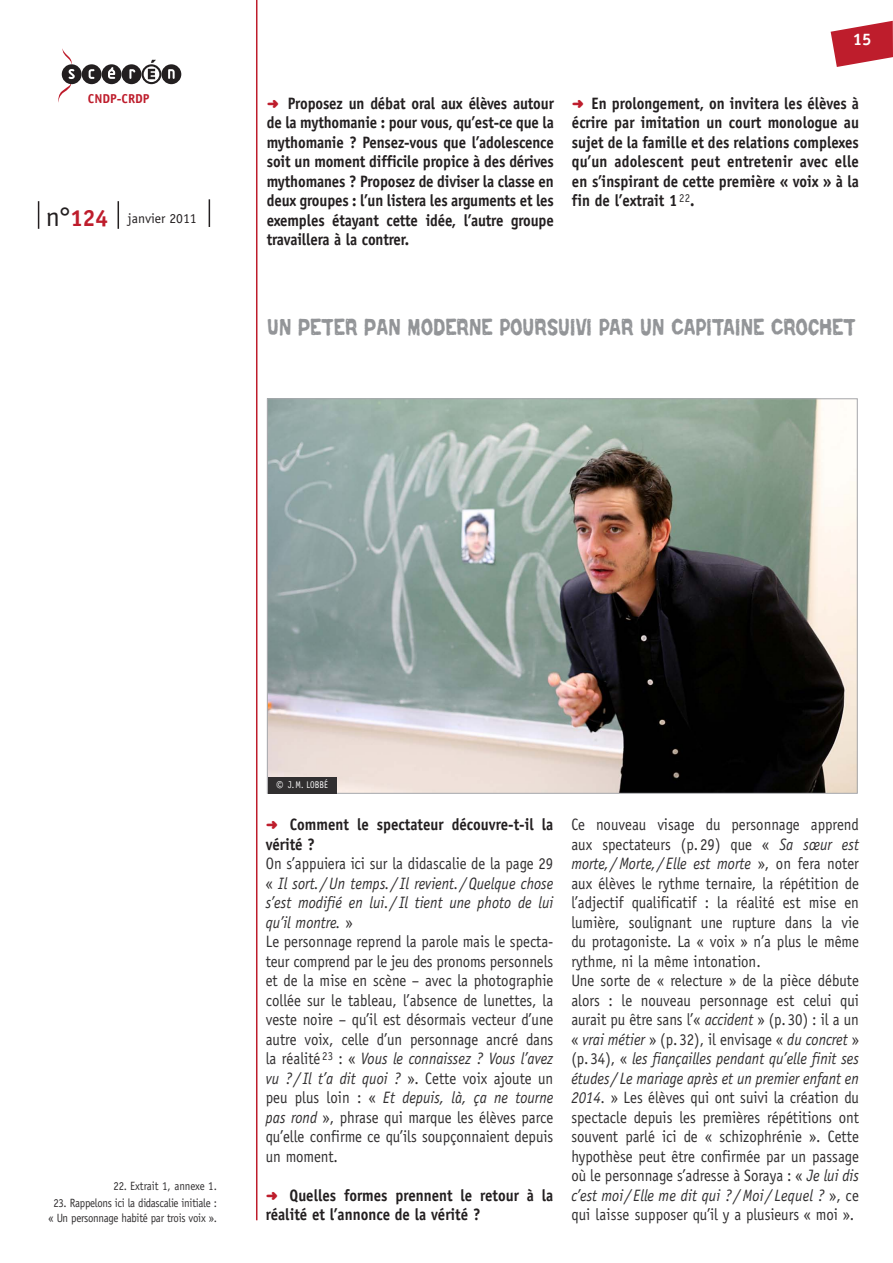
<style>
.page{position:relative;width:893px;height:1263px;background:#fff}
.page>*{position:absolute;margin:0;border:0;box-sizing:border-box;transform-origin:0 0}
.t1{font:21px "Repent";color:#939598;scale:.8 1}
.t2{font:700 16.8px "Officina Sans Std";color:#fff}
.t3{font:16.5px/19.5px "Officina Sans";color:#312f30;text-align:justify;scale:.9 1}
.t4{font:700 16.5px/19.5px "Officina Sans Std";color:#231f20;scale:.9 1}
.t5{font:italic 16.5px/19.5px "Officina Sans Std";color:#312f30;text-align:justify;scale:.9 1}
.t6{font:13.65px "Officina Sans Std";color:#231f20}
.t7{font:700 12.9px "Officina Sans Std";color:#be1d2c}
.t8{font:12px/15px "Officina Sans Std";letter-spacing:-.025em;color:#312f30;text-align:center;scale:.9 1}
.t9{font:9.75px "Officina Sans Std";color:#fff;scale:.85 1}
.s1{font-size:27.3px}
.s2{font-weight:700;font-size:23.4px;color:#be1d2c}
.s3{font-family:"Distro Bats";font-weight:400;font-size:13.5px;color:#be1d2c}
.s4{font-weight:700;font-size:15.75px}
.s5{font-family:"Officina Sans";font-style:normal}
.s6{font-family:"Officina Sans Std";font-style:italic}
</style>
<div class="page">
<svg style="left:831px;top:21px;width:62px;height:46px"></svg>
<hr style="left:256px;top:0;width:1px;height:1220px;background:#be1d2c">
<svg style="left:209px;top:199px;width:1px;height:28px"></svg>
<svg style="left:38px;top:201px;width:1px;height:28px"></svg>
<svg style="left:118px;top:201px;width:1px;height:28px"></svg>
<svg style="left:58px;top:48px;width:123px;height:55px"></svg>
<img style="left:269px;top:400px;width:587px;height:392px">
<div style="left:268px;top:777px;width:69px;height:16px;background:#312f30"></div>
<p class="t7" style="left:88px;top:90px;width:63px">CNDP-CRDP</p>
<p class="t6" style="left:46px;top:210px;width:152px"><span class="s1">n°</span><span class="s2">124</span> janvier 2011</p>
<p class="t2" style="left:853px;top:29px;width:20px">15</p>
<p class="t4" style="left:267px;top:93px;width:320px;text-align:justify"><span class="s3">b</span> Proposez un débat oral aux élèves autour de la mythomanie : pour vous, qu’est-ce que la mythomanie ? Pensez-vous que l’adolescence soit un moment difficile propice à des dérives mythomanes ? Proposez de diviser la classe en deux groupes : l’un listera les arguments et les exemples étayant cette idée, l’autre groupe travaillera à la contrer.</p>
<p class="t4" style="left:572px;top:93px;width:320px;text-align:justify"><span class="s3">b</span> En prolongement, on invitera les élèves à écrire par imitation un court monologue au sujet de la famille et des relations complexes qu’un adolescent peut entretenir avec elle en s’inspirant de cette première « voix » à la fin de l’extrait 1 <sup>22</sup>.</p>
<p class="t1" style="left:268px;top:315px;width:737px">UN PETER PAN MODERNE POURSUIVI PAR UN CAPITAINE CROCHET</p>
<p class="t8" style="left:114px;top:1178px;width:116px">22. Extrait 1, annexe 1.</p>
<p class="t8" style="left:49px;top:1195px;width:189px">23. Rappelons ici la didascalie initiale : « Un personnage habité par trois voix ».</p>
<p class="t9" style="left:276px;top:779px;width:46px"><span class="s4">©</span> J.M. Lobbé</p>
<p class="t4" style="left:266px;top:815px;width:321px"><span class="s3">b</span> Comment le spectateur découvre-t-il la vérité ?</p>
<p class="t3" style="left:266px;top:854px;width:321px">On s’appuiera ici sur la didascalie de la page 29</p>
<p class="t5" style="left:266px;top:873px;width:321px"><span class="s5">«</span> Il sort. /Un temps. / Il revient. /Quelque chose s’est modifié en lui. / Il tient une photo de lui qu’il montre. <span class="s5">»</span></p>
<p class="t3" style="left:266px;top:932px;width:321px">Le personnage reprend la parole mais le specta&shy;teur comprend par le jeu des pronoms personnels et de la mise en scène – avec la photographie collée sur le tableau, l’absence de lunettes, la veste noire – qu’il est désormais vecteur d’une autre voix, celle d’un personnage ancré dans</p>
<p class="t5" style="left:266px;top:1049px;width:321px"><span class="s5">la réalité</span> <sup>23</sup> <span class="s5">: «</span> Vous le connaissez ? Vous l’avez</p>
<p class="t3" style="left:266px;top:1068px;width:321px"><span class="s6">vu ? / Il t’a dit quoi ?</span> ». Cette voix ajoute un</p>
<p class="t5" style="left:266px;top:1088px;width:321px"><span class="s5">peu plus loin : «</span> Et depuis, là, ça ne tourne</p>
<p class="t3" style="left:266px;top:1107px;width:321px"><span class="s6">pas rond</span> », phrase qui marque les élèves parce qu’elle confirme ce qu’ils soupçonnaient depuis un moment.</p>
<p class="t4" style="left:266px;top:1185px;width:321px"><span class="s3">b</span> Quelles formes prennent le retour à la réalité et l’annonce de la vérité ?</p>
<p class="t3" style="left:571px;top:815px;width:321px">Ce nouveau visage du personnage apprend aux spectateurs (p. 29) que « <span class="s6">Sa sœur est</span></p>
<p class="t5" style="left:571px;top:854px;width:321px">morte, /Morte, / Elle est morte <span class="s5">», on fera noter</span></p>
<p class="t3" style="left:571px;top:873px;width:321px;text-align:left">aux élèves le rythme ternaire, la répétition de l’adjectif qualificatif : la réalité est mise en lumière, soulignant une rupture dans la vie du protagoniste. La « voix » n’a plus le même rythme, ni la même intonation.<br>Une sorte de « relecture » de la pièce débute alors : le nouveau personnage est celui qui aurait pu être sans l’« <span class="s6">accident</span> » (p.30) : il a un « <span class="s6">vrai métier</span> » (p. 32), il envisage « <span class="s6">du concret</span> »</p>
<p class="t5" style="left:571px;top:1049px;width:321px"><span class="s5">(p.34), «</span> les fiançailles pendant qu’elle finit ses études / Le mariage après et un premier enfant en</p>
<p class="t3" style="left:571px;top:1088px;width:321px"><span class="s6">2014.</span> » Les élèves qui ont suivi la création du spectacle depuis les premières répétitions ont souvent parlé ici de « schizophrénie ». Cette hypothèse peut être confirmée par un passage où le personnage s’adresse à Soraya : « <span class="s6">Je lui dis</span></p>
<p class="t5" style="left:571px;top:1185px;width:321px">c’est moi / Elle me dit qui ? /Moi / Lequel ? <span class="s5">», ce</span></p>
<p class="t3" style="left:571px;top:1205px;width:316px">qui laisse supposer qu’il y a plusieurs « moi ».</p>
</div>
